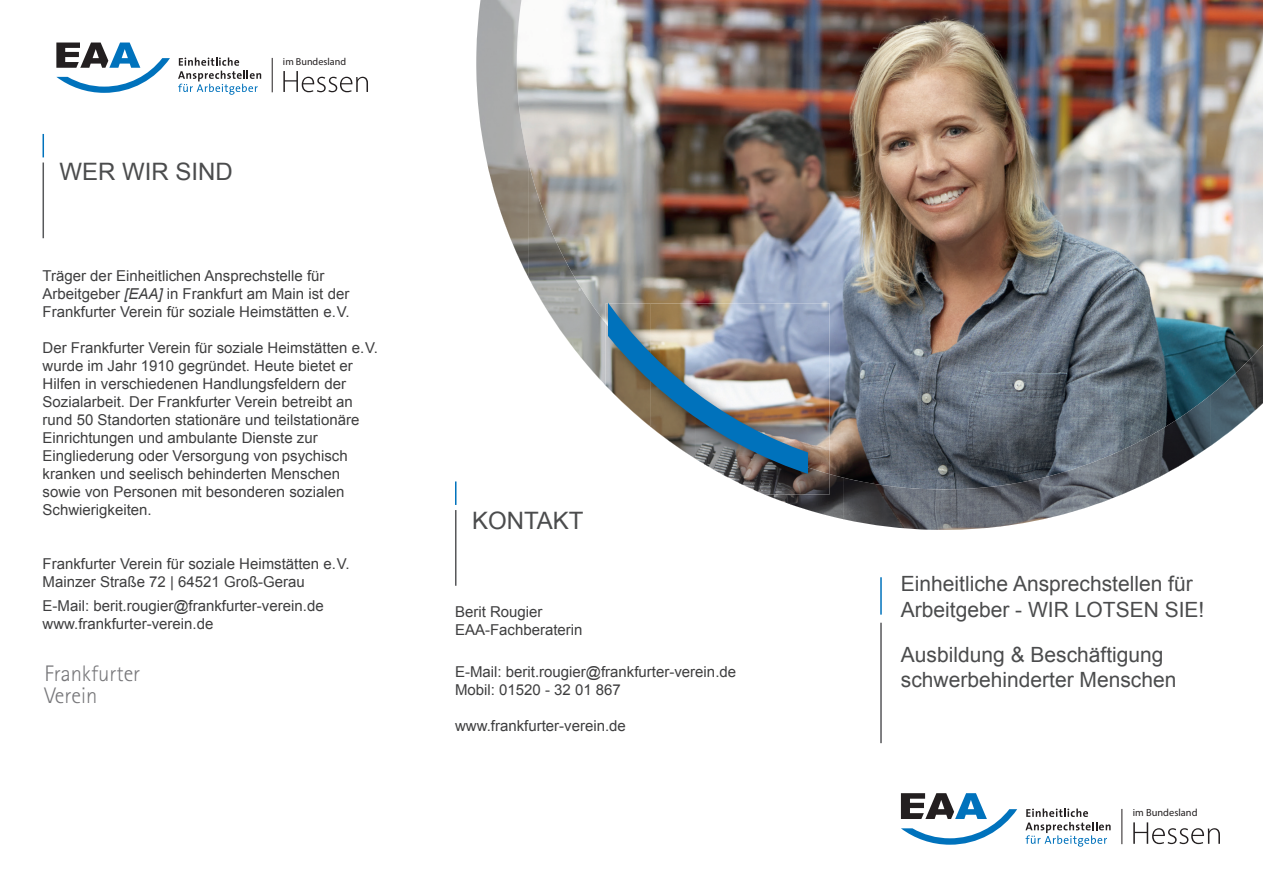
<style>
.page{position:relative;width:1263px;height:893px;background:#fff}
.page>*{position:absolute;margin:0;border:0;box-sizing:border-box;transform-origin:0 0}
.t1{font:24px "Arial";color:#4b4c4d}
.t2{font:300 22.5px/22.5px "Agfa Rotis Sans Serif";color:#77777a}
.t3{font:21px/25.2px "Arial";color:#4b4c4d}
.t4{font:15px/18px "Arial";color:#3e3e3f}
.t5{font:10.35px "Myriad Pro";color:#231f20}
.t6{font:10.2px "Myriad Pro";color:#231f20}
.s1{font-style:italic}
</style>
<div class="page">
<hr style="left:880px;top:623px;width:2px;height:120px;background:#57585a">
<hr style="left:880px;top:577px;width:2px;height:38px;background:#0072bc">
<img style="left:565px;top:0;width:698px;height:478px">
<img style="left:529px;top:52px;width:419px;height:453px">
<img style="left:476px;top:0;width:53px;height:277px">
<img style="left:528px;top:162px;width:53px;height:196px">
<img style="left:581px;top:287px;width:25px;height:98px">
<img style="left:1210px;top:345px;width:53px;height:101px">
<img style="left:1158px;top:395px;width:53px;height:82px">
<img style="left:1001px;top:431px;width:157px;height:95px">
<img style="left:791px;top:474px;width:52px;height:45px">
<img style="left:843px;top:478px;width:158px;height:52px">
<img style="left:765px;top:495px;width:26px;height:9px">
<img style="left:807px;top:303px;width:23px;height:156px">
<img style="left:606px;top:323px;width:3px;height:104px">
<img style="left:807px;top:459px;width:23px;height:35px">
<img style="left:609px;top:282px;width:198px;height:213px">
<hr style="left:272px;top:58px;width:1px;height:34px;background:#231f20">
<svg style="left:283px;top:71px;width:85px;height:21px"></svg>
<svg style="left:56px;top:43px;width:114px;height:50px"></svg>
<svg style="left:178px;top:57px;width:83px;height:38px"></svg>
<hr style="left:43px;top:163px;width:1px;height:75px;background:#57585a">
<svg style="left:43px;top:134px;width:1px;height:23px"></svg>
<hr style="left:455px;top:510px;width:1px;height:76px;background:#57585a">
<svg style="left:455px;top:481px;width:1px;height:24px"></svg>
<hr style="left:1122px;top:809px;width:1px;height:35px;background:#231f20">
<svg style="left:1133px;top:822px;width:87px;height:22px"></svg>
<svg style="left:901px;top:793px;width:116px;height:52px"></svg>
<svg style="left:1025px;top:808px;width:85px;height:39px"></svg>
<h1 class="t1" style="left:60px;top:156px;width:175px">WER WIR SIND</h1>
<p class="t6" style="left:283px;top:55px;width:65px">im Bundesland</p>
<p class="t4" style="left:43px;top:267px;width:309px">Träger der Einheitlichen Ansprechstelle für<br>Arbeitgeber <span class="s1">[EAA]</span> in Frankfurt am Main ist der<br>Frankfurter Verein für soziale Heimstätten e.V.</p>
<p class="t4" style="left:43px;top:339px;width:337px">Der Frankfurter Verein für soziale Heimstätten e.V. wurde im Jahr 1910 gegründet. Heute bietet er Hilfen in verschiedenen Handlungsfeldern der Sozialarbeit. Der Frankfurter Verein betreibt an rund 50 Standorten stationäre und teilstationäre Einrichtungen und ambulante Dienste zur Eingliederung oder Versorgung von psychisch kranken und seelisch behinderten Menschen sowie von Personen mit besonderen sozialen Schwierigkeiten.</p>
<p class="t4" style="left:43px;top:555px;width:309px">Frankfurter Verein für soziale Heimstätten e.V.<br>Mainzer Straße 72 | 64521 Groß-Gerau</p>
<p class="t4" style="left:43px;top:597px;width:283px">E-Mail: berit.rougier@frankfurter-verein.de www.frankfurter-verein.de</p>
<h2 class="t2" style="left:45px;top:662px;width:97px">Frankfurter<br>Verein</h2>
<h1 class="t1" style="left:472px;top:505px;width:113px">KONTAKT</h1>
<p class="t4" style="left:455px;top:603px;width:129px">Berit Rougier<br>EAA-Fachberaterin</p>
<p class="t4" style="left:455px;top:663px;width:283px">E-Mail: berit.rougier@frankfurter-verein.de<br>Mobil: 01520 - 32 01 867</p>
<p class="t4" style="left:455px;top:717px;width:172px">www.frankfurter-verein.de</p>
<h3 class="t3" style="left:901px;top:572px;width:305px">Einheitliche Ansprechstellen für<br>Arbeitgeber - WIR LOTSEN SIE!</h3>
<h3 class="t3" style="left:901px;top:642px;width:277px">Ausbildung &amp; Beschäftigung schwerbehinderter Menschen</h3>
<p class="t5" style="left:1133px;top:806px;width:66px">im Bundesland</p>
</div>
